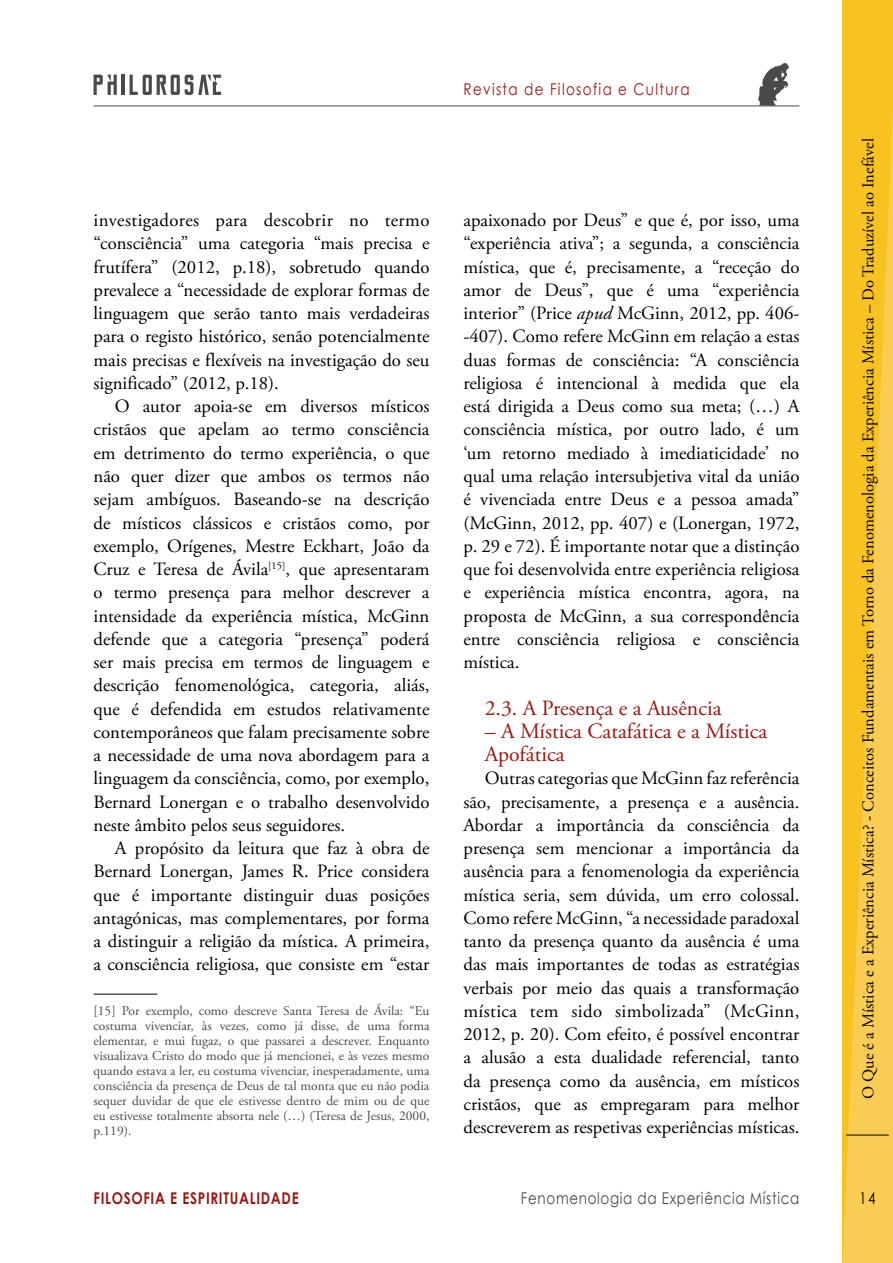
<style>
.page{position:relative;width:893px;height:1263px;background:#fff}
.page>*{position:absolute;margin:0;border:0;box-sizing:border-box;transform-origin:0 0}
.t1{font:21.75px/23.2px "Adobe Garamond Pro";color:#981711}
.t2{font:18.75px/23.2px "Adobe Garamond Pro";color:#000;text-align:justify}
.t3{font:16.5px "Adobe Garamond Pro";color:#000}
.t4{font:16.2px "Century Gothic";letter-spacing:.05em;color:#4a4a49;scale:.83 1}
.t5{font:16.2px "Century Gothic";letter-spacing:.1em;color:#981711;scale:.83 1}
.t6{font:700 16.2px "Century Gothic";letter-spacing:.05em;color:#981711;scale:.83 1}
.t7{font:16.2px "Century Gothic";color:#000;scale:.83 1}
.t8{font:13.5px/15px "Adobe Garamond Pro";color:#4a4a49;text-align:justify}
.s1{font-style:italic}
</style>
<div class="page">
<hr style="left:94px;top:106px;width:705px;height:1px;background:#4a4a49">
<svg style="left:94px;top:75px;width:23px;height:20px"></svg>
<hr style="left:122px;top:75px;width:3px;height:20px;background:#4a4a49">
<svg style="left:130px;top:75px;width:91px;height:20px"></svg>
<svg style="left:758px;top:63px;width:31px;height:43px"></svg>
<svg style="left:842px;top:0;width:51px;height:1263px;background:#f8c638"></svg>
<hr style="left:846px;top:1135px;width:43px;height:1px;background:#000">
<hr style="left:94px;top:994px;width:63px;height:1px;background:#000">
<p class="t5" style="left:463px;top:78px;width:274px">Revista de Filosofia e Cultura</p>
<p class="t2" style="left:94px;top:209px;width:337px">investigadores para descobrir no termo “consciência” uma categoria “mais precisa e frutífera” (2012, p.18), sobretudo quando prevalece a “necessidade de explorar formas de linguagem que serão tanto mais verdadeiras para o registo histórico, senão potencialmente mais precisas e flexíveis na investigação do seu significado” (2012, p.18).</p>
<p class="t2" style="left:94px;top:395px;width:337px;text-indent:21px">O autor apoia-se em diversos místicos cristãos que apelam ao termo consciência em detrimento do termo experiência, o que não quer dizer que ambos os termos não sejam ambíguos. Baseando-se na descrição de místicos clássicos e cristãos como, por exemplo, Orígenes, Mestre Eckhart, João da Cruz e Teresa de Ávila<sup>[15]</sup>, que apresentaram o termo presença para melhor descrever a intensidade da experiência mística, McGinn defende que a categoria “presença” poderá ser mais precisa em termos de linguagem e descrição fenomenológica, categoria, aliás, que é defendida em estudos relativamente contemporâneos que falam precisamente sobre a necessidade de uma nova abordagem para a linguagem da consciência, como, por exemplo, Bernard Lonergan e o trabalho desenvolvido neste âmbito pelos seus seguidores.</p>
<p class="t2" style="left:94px;top:837px;width:337px;text-indent:21px">A propósito da leitura que faz à obra de Bernard Lonergan, James R. Price considera que é importante distinguir duas posições antagónicas, mas complementares, por forma a distinguir a religião da mística. A primeira, a consciência religiosa, que consiste em “estar</p>
<p class="t8" style="left:94px;top:1004px;width:337px">[15] Por exemplo, como descreve Santa Teresa de Ávila: “Eu costuma vivenciar, às vezes, como já disse, de uma forma elementar, e mui fugaz, o que passarei a descrever. Enquanto visualizava Cristo do modo que já mencionei, e às vezes mesmo quando estava a ler, eu costuma vivenciar, inesperadamente, uma consciência da presença de Deus de tal monta que eu não podia sequer duvidar de que ele estivesse dentro de mim ou de que eu estivesse totalmente absorta nele (…) (Teresa de Jesus, 2000, p.119).</p>
<p class="t2" style="left:463px;top:209px;width:337px">apaixonado por Deus” e que é, por isso, uma “experiência ativa”; a segunda, a consciência mística, que é, precisamente, a “receção do amor de Deus”, que é uma “experiência interior” (Price <span class="s1">apud</span> McGinn, 2012, pp. 406- -407). Como refere McGinn em relação a estas duas formas de consciência: “A consciência religiosa é intencional à medida que ela está dirigida a Deus como sua meta; (…) A consciência mística, por outro lado, é um ‘um retorno mediado à imediaticidade’ no qual uma relação intersubjetiva vital da união é vivenciada entre Deus e a pessoa amada” (McGinn, 2012, pp. 407) e (Lonergan, 1972, p. 29 e 72). É importante notar que a distinção que foi desenvolvida entre experiência religiosa e experiência mística encontra, agora, na proposta de McGinn, a sua correspondência entre consciência religiosa e consciência mística.</p>
<p class="t1" style="left:485px;top:697px;width:238px">2.3. A Presença e a Ausência</p>
<p class="t1" style="left:485px;top:720px;width:284px">– A Mística Catafática e a Mística<br>Apofática</p>
<p class="t2" style="left:463px;top:767px;width:337px;text-indent:21px">Outras categorias que McGinn faz referência são, precisamente, a presença e a ausência.<br>Abordar a importância da consciência da presença sem mencionar a importância da ausência para a fenomenologia da experiência mística seria, sem dúvida, um erro colossal.<br>Como refere McGinn, “a necessidade paradoxal tanto da presença quanto da ausência é uma das mais importantes de todas as estratégias verbais por meio das quais a transformação mística tem sido simbolizada” (McGinn, 2012, p. 20). Com efeito, é possível encontrar a alusão a esta dualidade referencial, tanto da presença como da ausência, em místicos cristãos, que as empregaram para melhor descreverem as respetivas experiências místicas.</p>
<p class="t3" style="left:858px;top:1099px;width:962px;rotate:-90deg">O Que é a Mística e a Experiência Mística? - Conceitos Fundamentais em Torno da Fenomenologia da Experiência Mística – Do Traduzível ao Inefável</p>
<p class="t6" style="left:94px;top:1186px;width:249px">FILOSOFIA E ESPIRITUALIDADE</p>
<p class="t4" style="left:521px;top:1187px;width:337px">Fenomenologia da Experiência Mística</p>
<p class="t7" style="left:859px;top:1187px;width:21px">14</p>
</div>
